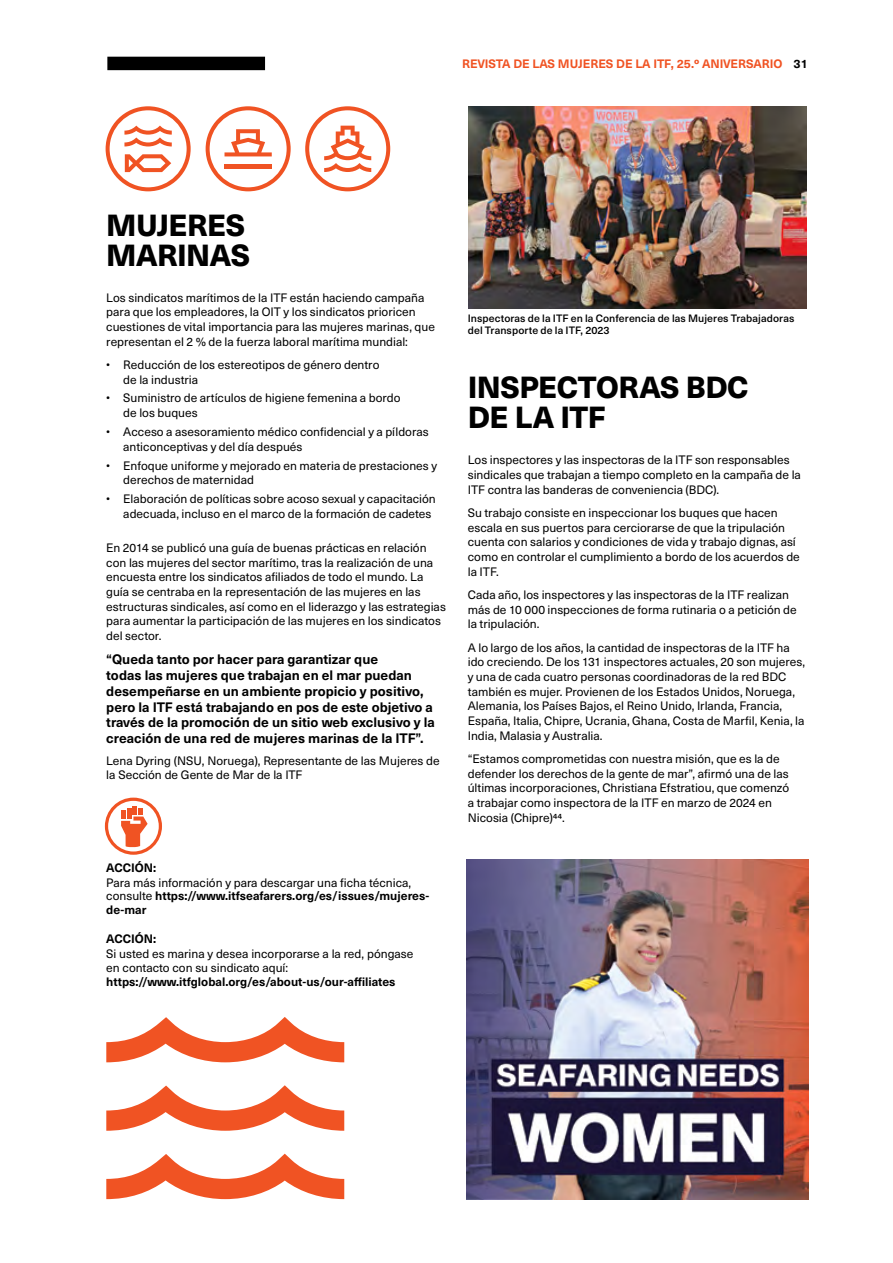
<style>
.page{position:relative;width:893px;height:1263px;background:#fff}
.page>*{position:absolute;margin:0;border:0;box-sizing:border-box;transform-origin:0 0}
.t1{font:800 30px/30px "Neue Haas Unica W1 G";letter-spacing:-.015em;color:#000}
.t2{font:700 13.5px/15.8px "Neue Haas Unica W1 G";color:#000}
.t3{font:12px/14.7px "Neue Haas Unica W1 G";color:#000}
.t4{font:700 12px "Neue Haas Unica W1 G";color:#000}
.t5{font:700 12px "Neue Haas Unica W1 G";color:#f05323}
.t6{font:500 10.5px/12px "Neue Haas Unica W1 G";letter-spacing:.005em;color:#000}
.s1{color:#000}
.s2{font-weight:700}
</style>
<div class="page">
<div style="left:107px;top:57px;width:158px;height:13px;background:#000"></div>
<svg style="left:106px;top:1017px;width:238px;height:45px"></svg>
<svg style="left:106px;top:1085px;width:238px;height:46px"></svg>
<svg style="left:106px;top:1154px;width:238px;height:45px"></svg>
<img style="left:466px;top:859px;width:343px;height:340px">
<img style="left:468px;top:106px;width:339px;height:202px">
<svg style="left:106px;top:106px;width:85px;height:85px"></svg>
<svg style="left:305px;top:106px;width:85px;height:85px"></svg>
<svg style="left:206px;top:106px;width:85px;height:85px"></svg>
<svg style="left:107px;top:799px;width:53px;height:54px"></svg>
<div style="left:105px;top:798px;width:57px;height:57px;border:3px solid #f05323;border-radius:50%"></div>
<svg style="left:121px;top:806px;width:27px;height:41px"></svg>
<p class="t5" style="left:462px;top:54px;width:347px">REVISTA DE LAS MUJERES DE LA ITF, 25.º ANIVERSARIO <span class="s1">31</span></p>
<h1 class="t1" style="left:106px;top:208px;width:145px">MUJERES<br>MARINAS</h1>
<p class="t3" style="left:106px;top:289px;width:330px">Los sindicatos marítimos de la ITF están haciendo campaña para que los empleadores, la OIT y los sindicatos prioricen cuestiones de vital importancia para las mujeres marinas, que representan el 2 % de la fuerza laboral marítima mundial:</p>
<p class="t3" style="left:123px;top:357px;width:258px;text-indent:-17px">• Reducción de los estereotipos de género dentro de la industria</p>
<p class="t3" style="left:123px;top:390px;width:279px;text-indent:-17px">• Suministro de artículos de higiene femenina a bordo de los buques</p>
<p class="t3" style="left:123px;top:424px;width:307px;text-indent:-17px">• Acceso a asesoramiento médico confidencial y a píldoras anticonceptivas y del día después</p>
<p class="t3" style="left:123px;top:457px;width:315px;text-indent:-17px">• Enfoque uniforme y mejorado en materia de prestaciones y derechos de maternidad</p>
<p class="t3" style="left:123px;top:491px;width:314px;text-indent:-17px">• Elaboración de políticas sobre acoso sexual y capacitación adecuada, incluso en el marco de la formación de cadetes</p>
<p class="t3" style="left:106px;top:539px;width:341px">En 2014 se publicó una guía de buenas prácticas en relación con las mujeres del sector marítimo, tras la realización de una encuesta entre los sindicatos afiliados de todo el mundo. La guía se centraba en la representación de las mujeres en las estructuras sindicales, así como en el liderazgo y las estrategias para aumentar la participación de las mujeres en los sindicatos del sector.</p>
<p class="t2" style="left:106px;top:651px;width:330px">“Queda tanto por hacer para garantizar que<br>todas las mujeres que trabajan en el mar puedan desempeñarse en un ambiente propicio y positivo, pero la ITF está trabajando en pos de este objetivo a través de la promoción de un sitio web exclusivo y la creación de una red de mujeres marinas de la ITF”.</p>
<p class="t3" style="left:106px;top:753px;width:335px;line-height:13.8px">Lena Dyring (NSU, Noruega), Representante de las Mujeres de la Sección de Gente de Mar de la ITF</p>
<p class="t4" style="left:106px;top:858px;width:52px">ACCIÓN:</p>
<p class="t3" style="left:106px;top:875px;width:324px;line-height:13.8px">Para más información y para descargar una ficha técnica, consulte <span class="s2">https://www.itfseafarers.org/es/issues/mujeres&shy;de-mar</span></p>
<p class="t4" style="left:106px;top:930px;width:52px">ACCIÓN:</p>
<p class="t3" style="left:106px;top:946px;width:309px;line-height:13.8px">Si usted es marina y desea incorporarse a la red, póngase en contacto con su sindicato aquí:</p>
<p class="t4" style="left:106px;top:972px;width:291px">https://www.itfglobal.org/es/about-us/our-affiliates</p>
<p class="t6" style="left:468px;top:312px;width:328px">Inspectoras de la ITF en la Conferencia de las Mujeres Trabajadoras del Transporte de la ITF, 2023</p>
<h1 class="t1" style="left:468px;top:371px;width:282px">INSPECTORAS BDC<br>DE LA ITF</h1>
<p class="t3" style="left:468px;top:452px;width:335px">Los inspectores y las inspectoras de la ITF son responsables sindicales que trabajan a tiempo completo en la campaña de la<br>ITF contra las banderas de conveniencia (BDC).</p>
<p class="t3" style="left:468px;top:505px;width:334px">Su trabajo consiste en inspeccionar los buques que hacen escala en sus puertos para cerciorarse de que la tripulación cuenta con salarios y condiciones de vida y trabajo dignas, así como en controlar el cumplimiento a bordo de los acuerdos de la ITF.</p>
<p class="t3" style="left:468px;top:587px;width:330px">Cada año, los inspectores y las inspectoras de la ITF realizan más de 10 000 inspecciones de forma rutinaria o a petición de la tripulación.</p>
<p class="t3" style="left:468px;top:639px;width:339px">A lo largo de los años, la cantidad de inspectoras de la ITF ha ido creciendo. De los 131 inspectores actuales, 20 son mujeres, y una de cada cuatro personas coordinadoras de la red BDC también es mujer. Provienen de los Estados Unidos, Noruega, Alemania, los Países Bajos, el Reino Unido, Irlanda, Francia, España, Italia, Chipre, Ucrania, Ghana, Costa de Marfil, Kenia, la India, Malasia y Australia.</p>
<p class="t3" style="left:468px;top:751px;width:323px">“Estamos comprometidas con nuestra misión, que es la de defender los derechos de la gente de mar”, afirmó una de las últimas incorporaciones, Christiana Efstratiou, que comenzó a trabajar como inspectora de la ITF en marzo de 2024 en Nicosia (Chipre)44.</p>
</div>
